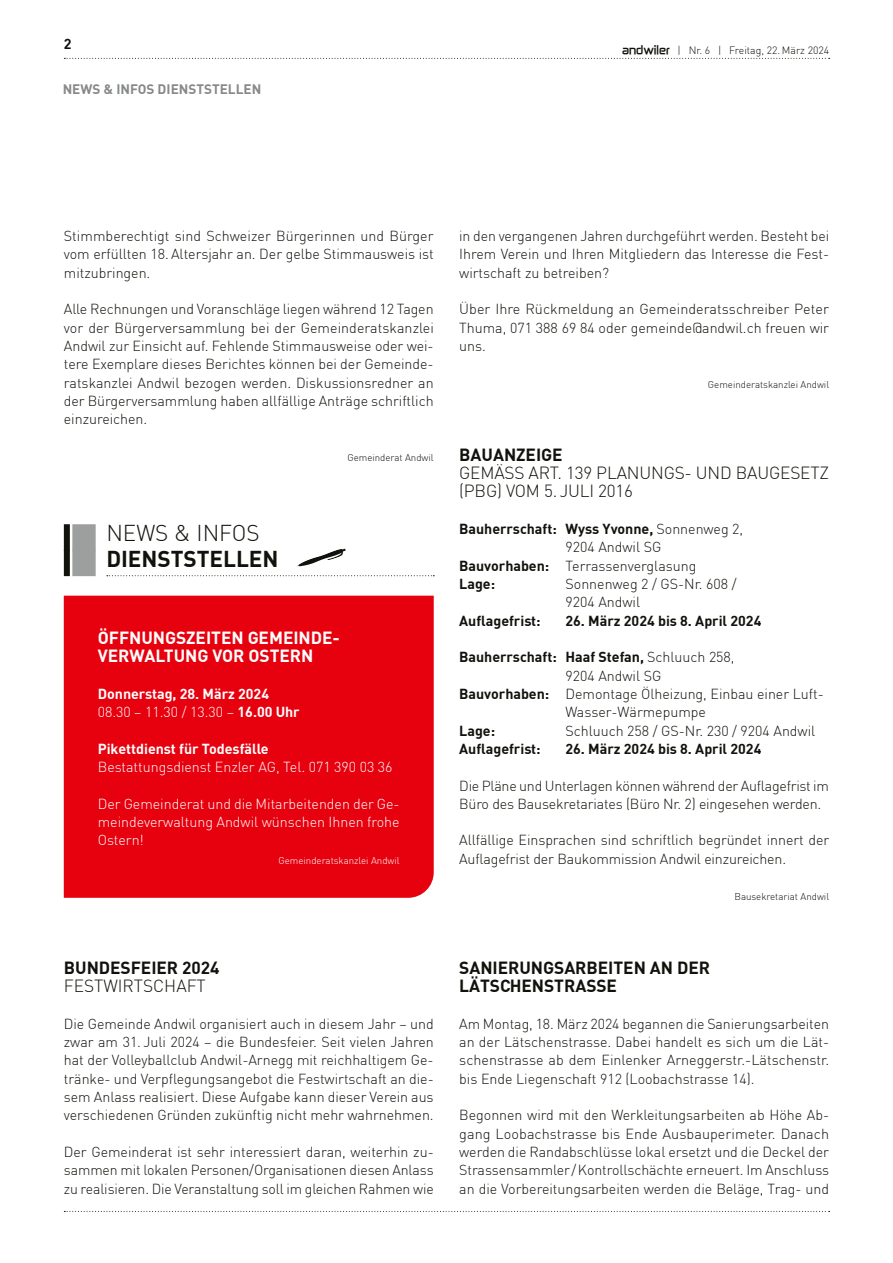
<style>
.page{position:relative;width:893px;height:1263px;background:#fff}
.page>*{position:absolute;margin:0;border:0;box-sizing:border-box;transform-origin:0 0}
.t1{font:700 22.5px "DIN";color:#12120d}
.t2{font:300 22.5px "DIN";color:#12120d}
.t3{font:300 17.25px/18.3px "DIN";letter-spacing:-.01em;color:#12120d}
.t4{font:700 17.25px/18.3px "DIN";color:#12120d}
.t5{font:700 17.25px/18.3px "DIN";color:#fff}
.t6{font:300 14.25px/18.3px "DIN";color:#12120d;text-align:justify}
.t7{font:700 14.25px "DIN";color:#12120d}
.t8{font:300 14.25px/18.3px "DIN";color:#fff;text-align:justify}
.t9{font:700 14.25px/18.3px "DIN";color:#fff}
.t10{font:700 13.5px "DIN";color:#878988}
.t11{font:300 10.5px "DIN";color:#12120d}
.t12{font:300 9.75px "DIN";color:#12120d}
.t13{font:300 9.75px "DIN";color:#fff}
.s1{font-family:"Zekton";font-weight:700}
.s2{font-weight:300}
.s3{font-weight:700}
</style>
<div class="page">
<svg style="left:64px;top:58px;width:766px;height:1px"></svg>
<svg style="left:64px;top:1211px;width:766px;height:1px"></svg>
<div style="left:64px;top:524px;width:6px;height:27px;background:#12120d"></div>
<div style="left:72px;top:524px;width:24px;height:27px;background:#9d9e9e"></div>
<div style="left:64px;top:550px;width:6px;height:26px;background:#12120d"></div>
<div style="left:72px;top:550px;width:24px;height:26px;background:#9d9e9e"></div>
<svg style="left:107px;top:575px;width:327px;height:1px"></svg>
<svg style="left:297px;top:548px;width:49px;height:18px"></svg>
<div style="left:64px;top:596px;width:370px;height:302px;background:#e7000e"></div>
<p class="t7" style="left:64px;top:35px;width:9px">2</p>
<p class="t10" style="left:63px;top:81px;width:200px">NEWS &amp; INFOS DIENSTSTELLEN</p>
<p class="t11" style="left:622px;top:44px;width:209px"><span class="s1">andwiler</span> | Nr. 6 | Freitag, 22. März 2024</p>
<p class="t6" style="left:64px;top:227px;width:371px">Stimmberechtigt sind Schweizer Bürgerinnen und Bürger vom erfüllten 18. Altersjahr an. Der gelbe Stimmausweis ist mitzubringen.</p>
<p class="t6" style="left:64px;top:300px;width:372px">Alle Rechnungen und Voranschläge liegen während 12 Tagen vor der Bürgerversammlung bei der Gemeinderatskanzlei Andwil zur Einsicht auf. Fehlende Stimmausweise oder wei&shy;tere Exemplare dieses Berichtes können bei der Gemeinde&shy;ratskanzlei Andwil bezogen werden. Diskussionsredner an der Bürgerversammlung haben allfällige Anträge schriftlich einzureichen.</p>
<p class="t12" style="left:347px;top:451px;width:88px">Gemeinderat Andwil</p>
<h1 class="t2" style="left:106px;top:519px;width:155px">NEWS &amp; INFOS</h1>
<h1 class="t1" style="left:106px;top:544px;width:174px">DIENSTSTELLEN</h1>
<p class="t5" style="left:98px;top:628px;width:242px">ÖFFNUNGSZEITEN GEMEINDE-<br>VERWALTUNG VOR OSTERN</p>
<p class="t9" style="left:98px;top:684px;width:203px">Donnerstag, 28. März 2024<br><span class="s2">08.30 – 11.30 / 13.30 –</span> 16.00 Uhr</p>
<p class="t9" style="left:98px;top:739px;width:172px">Pikettdienst für Todesfälle</p>
<p class="t8" style="left:98px;top:758px;width:296px">Bestattungsdienst Enzler AG, Tel. 071 390 03 36</p>
<p class="t8" style="left:98px;top:794px;width:303px">Der Gemeinderat und die Mitarbeitenden der Ge&shy;meindeverwaltung Andwil wünschen Ihnen frohe Ostern!</p>
<p class="t13" style="left:279px;top:854px;width:123px">Gemeinderatskanzlei Andwil</p>
<p class="t4" style="left:64px;top:957px;width:157px">BUNDESFEIER 2024</p>
<p class="t3" style="left:64px;top:976px;width:144px">FESTWIRTSCHAFT</p>
<p class="t6" style="left:64px;top:1014px;width:371px">Die Gemeinde Andwil organisiert auch in diesem Jahr – und zwar am 31. Juli 2024 – die Bundesfeier. Seit vielen Jahren hat der Volleyballclub Andwil-Arnegg mit reichhaltigem Ge&shy;tränke- und Verpflegungsangebot die Festwirtschaft an die&shy;sem Anlass realisiert. Diese Aufgabe kann dieser Verein aus verschiedenen Gründen zukünftig nicht mehr wahrnehmen.</p>
<p class="t6" style="left:64px;top:1142px;width:371px">Der Gemeinderat ist sehr interessiert daran, weiterhin zu&shy;sammen mit lokalen Personen/Organisationen diesen Anlass zu realisieren. Die Veranstaltung soll im gleichen Rahmen wie</p>
<p class="t6" style="left:459px;top:227px;width:372px">in den vergangenen Jahren durchgeführt werden. Besteht bei Ihrem Verein und Ihren Mitgliedern das Interesse die Fest&shy;wirtschaft zu betreiben?</p>
<p class="t6" style="left:459px;top:300px;width:371px">Über Ihre Rückmeldung an Gemeinderatsschreiber Peter Thuma, 071 388 69 84 oder gemeinde@andwil.ch freuen wir uns.</p>
<p class="t12" style="left:708px;top:378px;width:123px">Gemeinderatskanzlei Andwil</p>
<p class="t4" style="left:459px;top:445px;width:105px">BAUANZEIGE</p>
<p class="t3" style="left:459px;top:464px;width:371px">GEMÄSS ART. 139 PLANUNGS- UND BAUGESETZ (PBG) VOM 5. JULI 2016</p>
<p class="t7" style="left:459px;top:520px;width:286px">Bauherrschaft: Wyss Yvonne, <span class="s2">Sonnenweg 2,</span></p>
<p class="t6" style="left:566px;top:538px;width:97px">9204 Andwil SG</p>
<p class="t6" style="left:459px;top:556px;width:239px"><span class="s3">Bauvorhaben:</span> Terrassenverglasung</p>
<p class="t7" style="left:459px;top:574px;width:37px">Lage:</p>
<p class="t6" style="left:566px;top:575px;width:172px">Sonnenweg 2 / GS-Nr. 608 /<br>9204 Andwil</p>
<p class="t7" style="left:459px;top:611px;width:83px">Auflagefrist:</p>
<p class="t7" style="left:566px;top:611px;width:197px">26. März 2024 bis 8. April 2024</p>
<p class="t7" style="left:459px;top:648px;width:277px">Bauherrschaft: Haaf Stefan, <span class="s2">Schluuch 258,</span></p>
<p class="t6" style="left:566px;top:666px;width:97px">9204 Andwil SG</p>
<p class="t6" style="left:459px;top:684px;width:366px"><span class="s3">Bauvorhaben:</span> Demontage Ölheizung, Einbau einer Luft-</p>
<p class="t6" style="left:566px;top:703px;width:142px">Wasser-Wärmepumpe</p>
<p class="t7" style="left:459px;top:721px;width:37px">Lage:</p>
<p class="t6" style="left:566px;top:721px;width:251px">Schluuch 258 / GS-Nr. 230 / 9204 Andwil</p>
<p class="t7" style="left:459px;top:739px;width:83px">Auflagefrist:</p>
<p class="t7" style="left:566px;top:739px;width:197px">26. März 2024 bis 8. April 2024</p>
<p class="t6" style="left:459px;top:776px;width:371px">Die Pläne und Unterlagen können während der Auflagefrist im<br>Büro des Bausekretariates (Büro Nr. 2) eingesehen werden.</p>
<p class="t6" style="left:459px;top:831px;width:372px">Allfällige Einsprachen sind schriftlich begründet innert der<br>Auflagefrist der Baukommission Andwil einzureichen.</p>
<p class="t12" style="left:734px;top:891px;width:96px">Bausekretariat Andwil</p>
<p class="t4" style="left:459px;top:957px;width:252px">SANIERUNGSARBEITEN AN DER<br>LÄTSCHENSTRASSE</p>
<p class="t6" style="left:459px;top:1014px;width:371px">Am Montag, 18. März 2024 begannen die Sanierungsarbeiten an der Lätschenstrasse. Dabei handelt es sich um die Lät&shy;schenstrasse ab dem Einlenker Arneggerstr.-Lätschenstr. bis Ende Liegenschaft 912 (Loobachstrasse 14).</p>
<p class="t6" style="left:459px;top:1106px;width:371px">Begonnen wird mit den Werkleitungsarbeiten ab Höhe Ab&shy;gang Loobachstrasse bis Ende Ausbauperimeter. Danach werden die Randabschlüsse lokal ersetzt und die Deckel der Strassensammler /Kontrollschächte erneuert. Im Anschluss an die Vorbereitungsarbeiten werden die Beläge, Trag- und</p>
</div>
